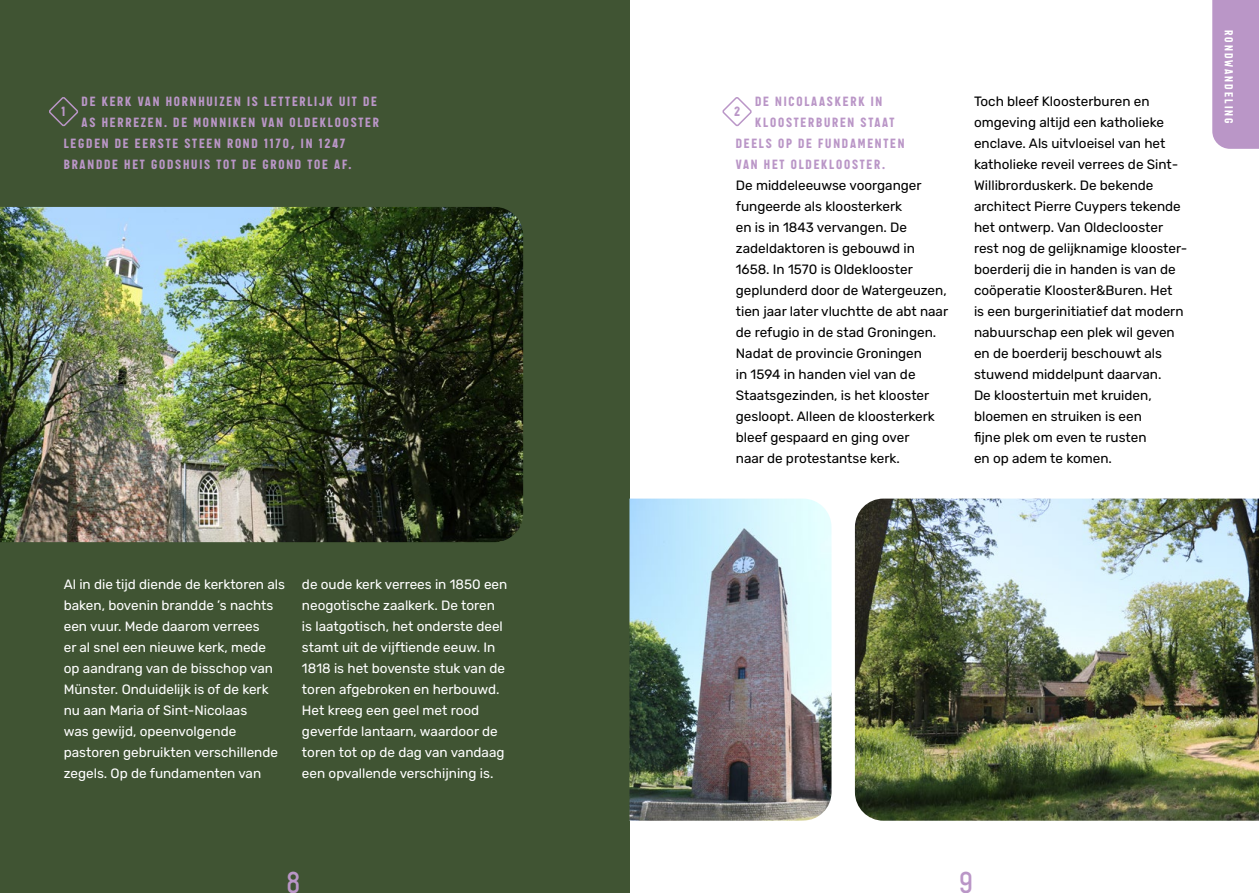
<style>
.page{position:relative;width:1259px;height:893px;background:#fff}
.page>*{position:absolute;margin:0;border:0;box-sizing:border-box;transform-origin:0 0}
.t1{font:700 27px "Targa Pro";color:#ba96c7}
.t2{font:13.5px/21px "Rubik";color:#000}
.t3{font:13.5px/21px "Rubik";color:#fff}
.t4{font:800 12px "Targa Pro";letter-spacing:.15em;color:#ba96c7}
.t5{font:800 10.5px "Targa Pro";letter-spacing:.2em;color:#fff}
</style>
<div class="page">
<div style="left:0;top:0;width:629px;height:893px;background:#405433"></div>
<svg style="left:49px;top:97px;width:30px;height:30px"></svg>
<svg style="left:722px;top:97px;width:30px;height:30px"></svg>
<img style="left:629px;top:499px;width:202px;height:322px">
<img style="left:855px;top:499px;width:404px;height:322px">
<img style="left:0;top:207px;width:523px;height:335px">
<div style="left:1212px;top:0;width:47px;height:149px;background:#ba96c7"></div>
<p class="t4" style="left:82px;top:92px;width:297px">DE KERK VAN HORNHUIZEN IS LETTERLIJK UIT DE</p>
<p class="t4" style="left:82px;top:113px;width:299px">AS HERREZEN. DE MONNIKEN VAN OLDEKLOOSTER</p>
<p class="t4" style="left:64px;top:134px;width:283px">LEGDEN DE EERSTE STEEN ROND 1170, IN 1247</p>
<p class="t4" style="left:64px;top:155px;width:289px">BRANDDE HET GODSHUIS TOT DE GROND TOE AF.</p>
<p class="t4" style="left:755px;top:92px;width:129px">DE NICOLAASKERK IN</p>
<p class="t4" style="left:755px;top:113px;width:141px">KLOOSTERBUREN STAAT</p>
<p class="t4" style="left:736px;top:134px;width:170px">DEELS OP DE FUNDAMENTEN</p>
<p class="t4" style="left:736px;top:155px;width:151px">VAN HET OLDEKLOOSTER.</p>
<p class="t2" style="left:736px;top:176px;width:214px">De middeleeuwse voorganger fungeerde als kloosterkerk<br>en is in 1843 vervangen. De zadeldaktoren is gebouwd in<br>1658. In 1570 is Oldeklooster geplunderd door de Watergeuzen, tien jaar later vluchtte de abt naar de refugio in de stad Groningen.<br>Nadat de provincie Groningen<br>in 1594 in handen viel van de<br>Staatsgezinden, is het klooster gesloopt. Alleen de kloosterkerk bleef gespaard en ging over<br>naar de protestantse kerk.</p>
<p class="t4" style="left:62px;top:102px;width:5px">1</p>
<p class="t4" style="left:734px;top:102px;width:8px">2</p>
<p class="t2" style="left:974px;top:92px;width:213px">Toch bleef Kloosterburen en omgeving altijd een katholieke enclave. Als uitvloeisel van het katholieke reveil verrees de Sint-<br>Willibrorduskerk. De bekende architect Pierre Cuypers tekende het ontwerp. Van Oldeclooster rest nog de gelijknamige klooster&shy;boerderij die in handen is van de coöperatie Klooster&amp;Buren. Het is een burgerinitiatief dat modern nabuurschap een plek wil geven en de boerderij beschouwt als stuwend middelpunt daarvan.<br>De kloostertuin met kruiden, bloemen en struiken is een<br>fijne plek om even te rusten<br>en op adem te komen.</p>
<p class="t5" style="left:1237px;top:30px;width:95px;rotate:90deg">RONDWANDELING</p>
<p class="t3" style="left:64px;top:575px;width:223px">Al in die tijd diende de kerktoren als baken, bovenin brandde ’s nachts een vuur. Mede daarom verrees<br>er al snel een nieuwe kerk, mede op aandrang van de bisschop van<br>Münster. Onduidelijk is of de kerk nu aan Maria of Sint-Nicolaas<br>was gewijd, opeenvolgende pastoren gebruikten verschillende zegels. Op de fundamenten van</p>
<p class="t3" style="left:302px;top:575px;width:207px">de oude kerk verrees in 1850 een neogotische zaalkerk. De toren is laatgotisch, het onderste deel stamt uit de vijftiende eeuw. In<br>1818 is het bovenste stuk van de toren afgebroken en herbouwd.<br>Het kreeg een geel met rood geverfde lantaarn, waardoor de toren tot op de dag van vandaag een opvallende verschijning is.</p>
<h1 class="t1" style="left:287px;top:861px;width:15px">8</h1>
<h1 class="t1" style="left:959px;top:861px;width:15px">9</h1>
</div>
